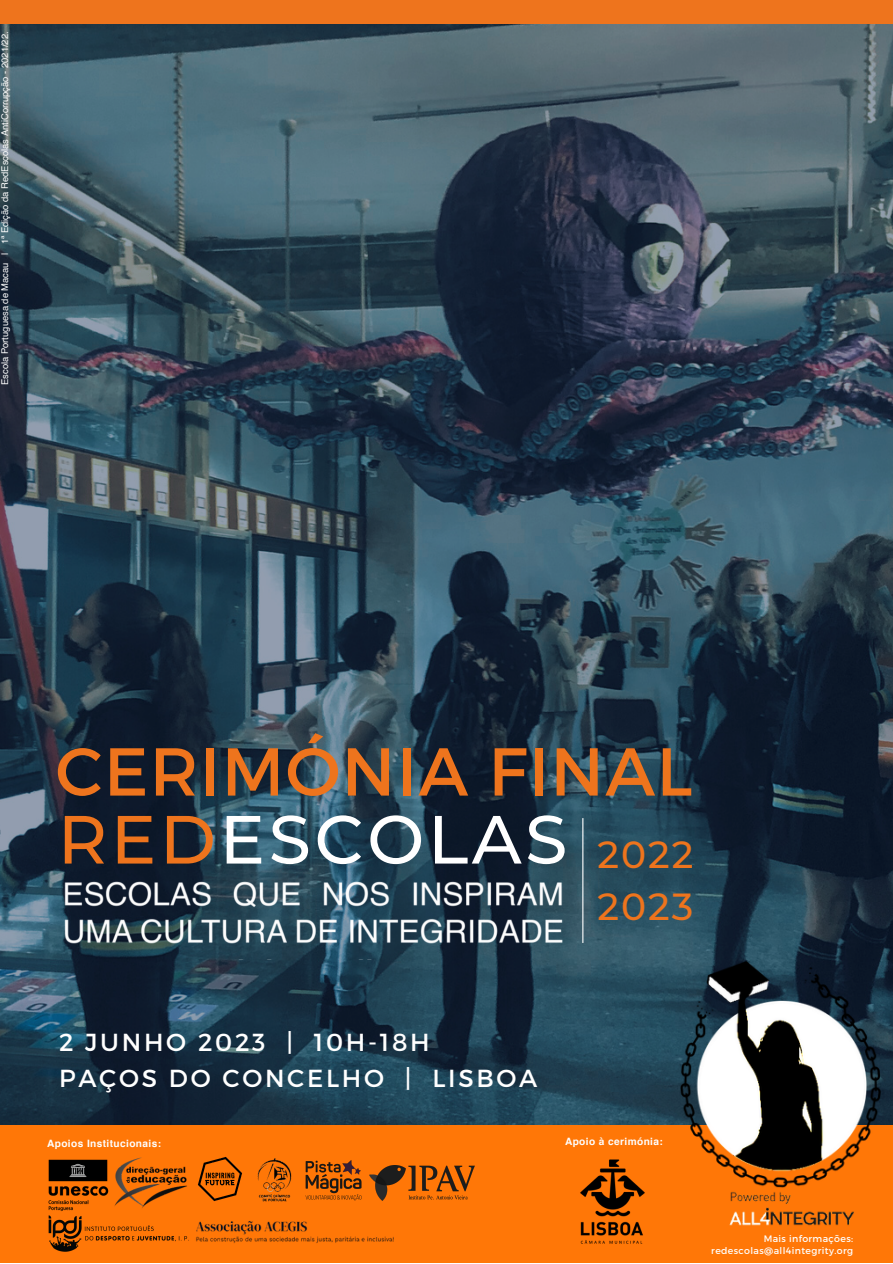
<style>
.page{position:relative;width:893px;height:1264px;background:#fff}
.page>*{position:absolute;margin:0;border:0;box-sizing:border-box;transform-origin:0 0}
.t1{font:500 67.95px "Montserrat";letter-spacing:.05em;color:#fff}
.t2{font:67.5px "Montserrat";letter-spacing:.02em;color:#ee741d}
.t3{font:500 37.65px "Montserrat";letter-spacing:.055em;color:#ee741d}
.t4{font:24.6px "Montserrat";letter-spacing:.11em;color:#fff}
.t5{font:700 10.05px "Helvetica";letter-spacing:.04em;color:#fefefe}
.t6{font:9.3px "Helvetica";color:#fff}
.t7{font:9.3px "Montserrat";letter-spacing:.04em;color:#fefefe}
.s1{color:#ee741d}
</style>
<div class="page">
<img style="left:0;top:23px;width:892px;height:1102px">
<div style="left:0;top:1125px;width:892px;height:137px;background:#ff7707"></div>
<img style="left:680px;top:961px;width:212px;height:224px">
<img style="left:729px;top:1185px;width:125px;height:41px">
<div style="left:0;top:0;width:892px;height:23px;background:#ee741d"></div>
<img style="left:59px;top:864px;width:549px;height:95px">
<hr style="left:582px;top:818px;width:1px;height:124px;background:#fff">
<img style="left:196px;top:1221px;width:198px;height:22px">
<img style="left:48px;top:1159px;width:61px;height:52px">
<img style="left:580px;top:1159px;width:65px;height:85px">
<img style="left:369px;top:1165px;width:106px;height:34px">
<img style="left:305px;top:1160px;width:57px;height:41px">
<img style="left:48px;top:1215px;width:141px;height:36px">
<img style="left:257px;top:1158px;width:35px;height:44px">
<img style="left:197px;top:1156px;width:45px;height:45px">
<img style="left:114px;top:1157px;width:73px;height:51px">
<p class="t6" style="left:1px;top:385px;width:354px;rotate:-90deg">Escola Portuguesa de Macau | 1ª Edição da RedEscolas AntiCorrupção - 2021/22.</p>
<p class="t2" style="left:56px;top:727px;width:638px">CERIMÓNIA FINAL</p>
<p class="t1" style="left:58px;top:797px;width:511px"><span class="s1">RED</span>ESCOLAS</p>
<p class="t3" style="left:597px;top:831px;width:97px">2022</p>
<p class="t3" style="left:597px;top:883px;width:97px">2023</p>
<p class="t4" style="left:59px;top:1026px;width:372px">2 JUNHO 2023 | 10H-18H</p>
<p class="t4" style="left:59px;top:1062px;width:480px">PAÇOS DO CONCELHO | LISBOA</p>
<p class="t5" style="left:47px;top:1139px;width:115px">Apoios Institucionais:</p>
<p class="t5" style="left:565px;top:1136px;width:99px">Apoio à cerimónia:</p>
<p class="t7" style="left:763px;top:1232px;width:91px">Mais informações:</p>
<p class="t7" style="left:711px;top:1245px;width:143px">redescolas@all4integrity.org</p>
</div>
